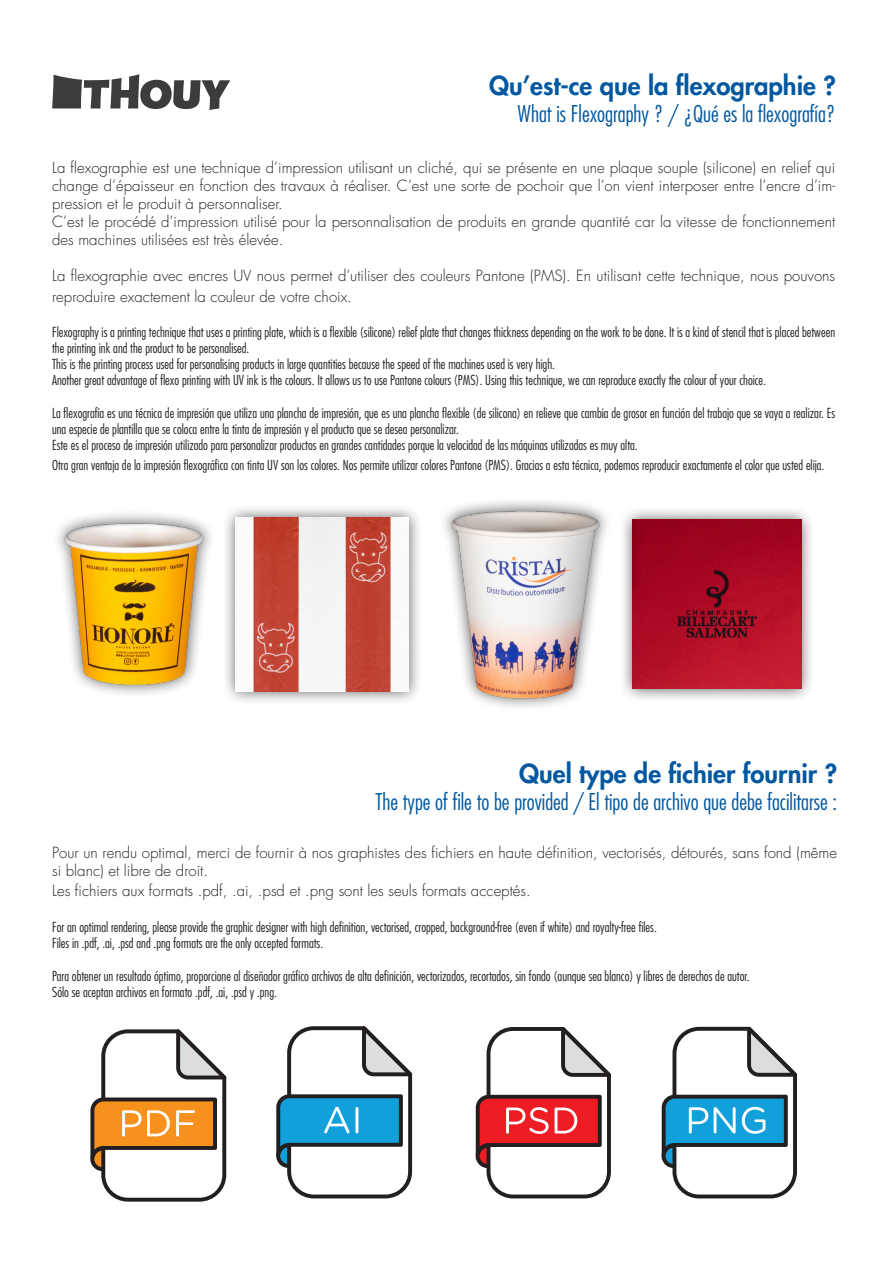
<style>
.page{position:relative;width:893px;height:1263px;background:#fff}
.page>*{position:absolute;margin:0;border:0;box-sizing:border-box;transform-origin:0 0}
.t1{font:800 25.5px "Futura LT";color:#0158a0}
.t2{font:300 condensed 22.5px "Futura LT";color:#0158a0}
.t3{font:300 15px/18px "Futura LT";color:#231f20}
.t4{font:300 condensed 13.5px/16.2px "Futura LT";color:#231f20}
</style>
<div class="page">
<div style="left:52px;top:509px;width:164px;height:189px;background:#231f20;opacity:.75"></div>
<img style="left:63px;top:519px;width:144px;height:170px">
<div style="left:438px;top:497px;width:174px;height:215px;background:#231f20;opacity:.75"></div>
<img style="left:446px;top:506px;width:160px;height:197px">
<div style="left:221px;top:503px;width:202px;height:202px;background:#231f20;opacity:.75"></div>
<img style="left:236px;top:518px;width:173px;height:173px">
<div style="left:618px;top:506px;width:197px;height:197px;background:#231f20;opacity:.75"></div>
<img style="left:633px;top:520px;width:168px;height:169px">
<svg style="left:52px;top:74px;width:178px;height:36px"></svg>
<svg style="left:90px;top:1029px;width:136px;height:173px"></svg>
<svg style="left:276px;top:1026px;width:136px;height:172px"></svg>
<hr style="left:355px;top:1107px;width:3px;height:26px;background:#fff">
<svg style="left:476px;top:1027px;width:135px;height:171px"></svg>
<svg style="left:661px;top:1027px;width:136px;height:171px"></svg>
<p class="t1" style="left:489px;top:69px;width:348px">Qu’est-ce que la flexographie ?</p>
<p class="t2" style="left:517px;top:101px;width:320px">What is Flexography ? / ¿Qué es la flexografía?</p>
<p class="t3" style="left:52px;top:159px;width:785px">La flexographie est une technique d’impression utilisant un cliché, qui se présente en une plaque souple (silicone) en relief qui change d’épaisseur en fonction des travaux à réaliser. C’est une sorte de pochoir que l’on vient interposer entre l’encre d’im&shy;pression et le produit à personnaliser.<br>C’est le procédé d’impression utilisé pour la personnalisation de produits en grande quantité car la vitesse de fonctionnement des machines utilisées est très élevée.</p>
<p class="t3" style="left:52px;top:265px;width:784px;line-height:21.6px">La flexographie avec encres UV nous permet d’utiliser des couleurs Pantone (PMS). En utilisant cette technique, nous pouvons reproduire exactement la couleur de votre choix.</p>
<p class="t4" style="left:52px;top:324px;width:784px">Flexography is a printing technique that uses a printing plate, which is a flexible (silicone) relief plate that changes thickness depending on the work to be done. It is a kind of stencil that is placed between the printing ink and the product to be personalised.<br>This is the printing process used for personalising products in large quantities because the speed of the machines used is very high.<br>Another great advantage of flexo printing with UV ink is the colours. It allows us to use Pantone colours (PMS). Using this technique, we can reproduce exactly the colour of your choice.</p>
<p class="t4" style="left:52px;top:405px;width:784px">La flexografía es una técnica de impresión que utiliza una plancha de impresión, que es una plancha flexible (de silicona) en relieve que cambia de grosor en función del trabajo que se vaya a realizar. Es una especie de plantilla que se coloca entre la tinta de impresión y el producto que se desea personalizar.<br>Este es el proceso de impresión utilizado para personalizar productos en grandes cantidades porque la velocidad de las máquinas utilizadas es muy alta.</p>
<p class="t4" style="left:52px;top:457px;width:774px">Otra gran ventaja de la impresión flexográfica con tinta UV son los colores. Nos permite utilizar colores Pantone (PMS). Gracias a esta técnica, podemos reproducir exactamente el color que usted elija.</p>
<p class="t1" style="left:519px;top:757px;width:319px">Quel type de fichier fournir ?</p>
<p class="t2" style="left:375px;top:789px;width:463px">The type of file to be provided / El tipo de archivo que debe facilitarse :</p>
<p class="t3" style="left:52px;top:844px;width:786px">Pour un rendu optimal, merci de fournir à nos graphistes des fichiers en haute définition, vectorisés, détourés, sans fond (même si blanc) et libre de droit.</p>
<p class="t3" style="left:52px;top:882px;width:480px">Les fichiers aux formats .pdf, .ai, .psd et .png sont les seuls formats acceptés.</p>
<p class="t4" style="left:52px;top:919px;width:606px">For an optimal rendering, please provide the graphic designer with high definition, vectorised, cropped, background-free (even if white) and royalty-free files.<br>Files in .pdf, .ai, .psd and .png formats are the only accepted formats.</p>
<p class="t4" style="left:52px;top:967px;width:699px">Para obtener un resultado óptimo, proporcione al diseñador gráfico archivos de alta definición, vectorizados, recortados, sin fondo (aunque sea blanco) y libres de derechos de autor.<br>Sólo se aceptan archivos en formato .pdf, .ai, .psd y .png.</p>
</div>
